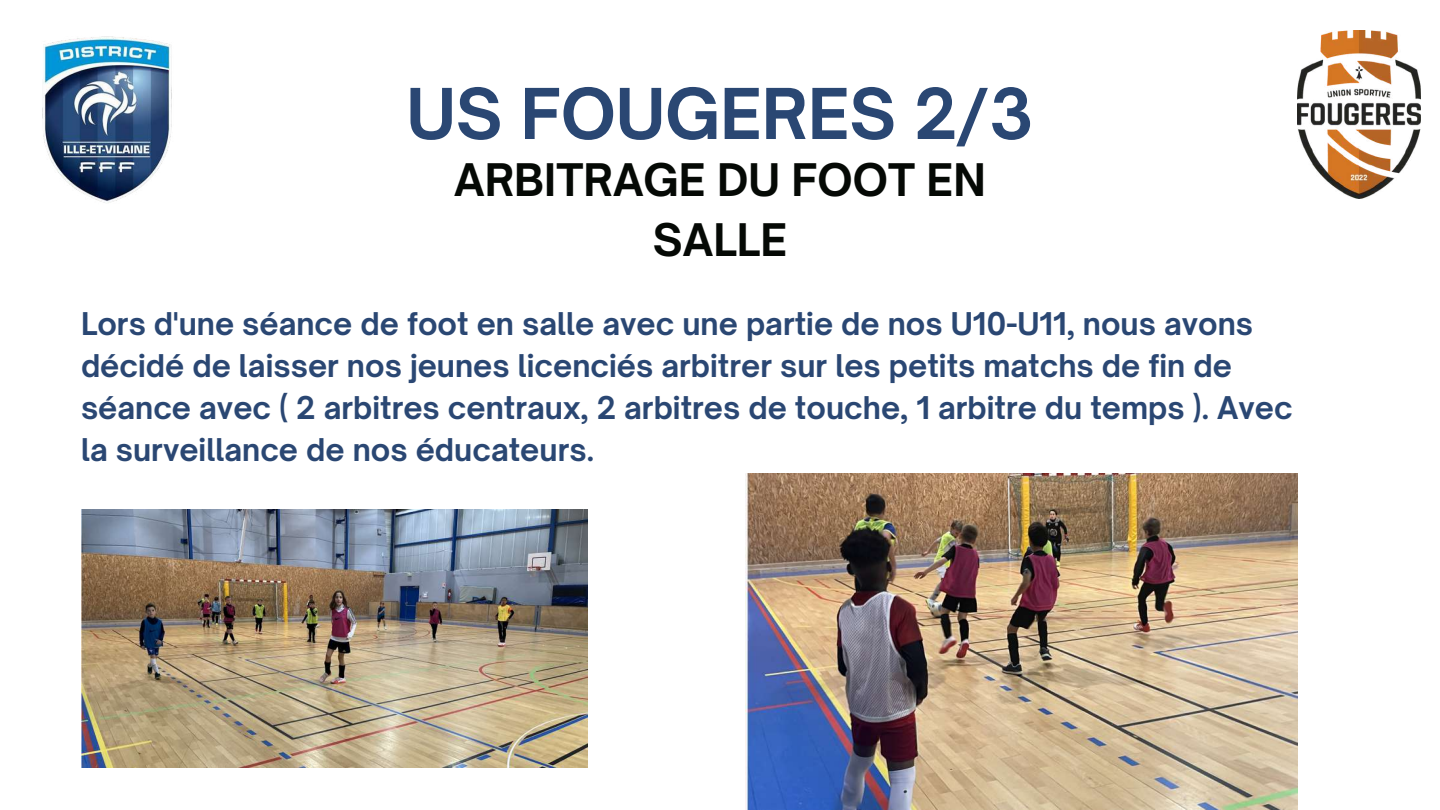
<style>
.page{position:relative;width:1440px;height:810px;background:#fff}
.page>*{position:absolute;margin:0;border:0;box-sizing:border-box;transform-origin:0 0}
.t1{font:700 67px "Open Sauce One";color:#2a4773}
.t2{font:700 43px/60px "Open Sauce One";color:#050905;text-align:center}
.t3{font:700 30px/42px "Open Sauce One";color:#2a4773}
</style>
<div class="page">
<img style="left:42px;top:36px;width:130px;height:167px">
<img style="left:1297px;top:31px;width:124px;height:168px">
<img style="left:81px;top:509px;width:507px;height:259px">
<img style="left:745px;top:473px;width:552px;height:337px">
<h1 class="t1" style="left:406px;top:72px;width:629px">US FOUGERES 2/3</h1>
<h2 class="t2" style="left:454px;top:150px;width:533px">ARBITRAGE DU FOOT EN<br>SALLE</h2>
<p class="t3" style="left:81px;top:303px;width:1213px">Lors d'une séance de foot en salle avec une partie de nos U10-U11, nous avons décidé de laisser nos jeunes licenciés arbitrer sur les petits matchs de fin de séance avec ( 2 arbitres centraux, 2 arbitres de touche, 1 arbitre du temps ). Avec la surveillance de nos éducateurs.</p>
</div>
